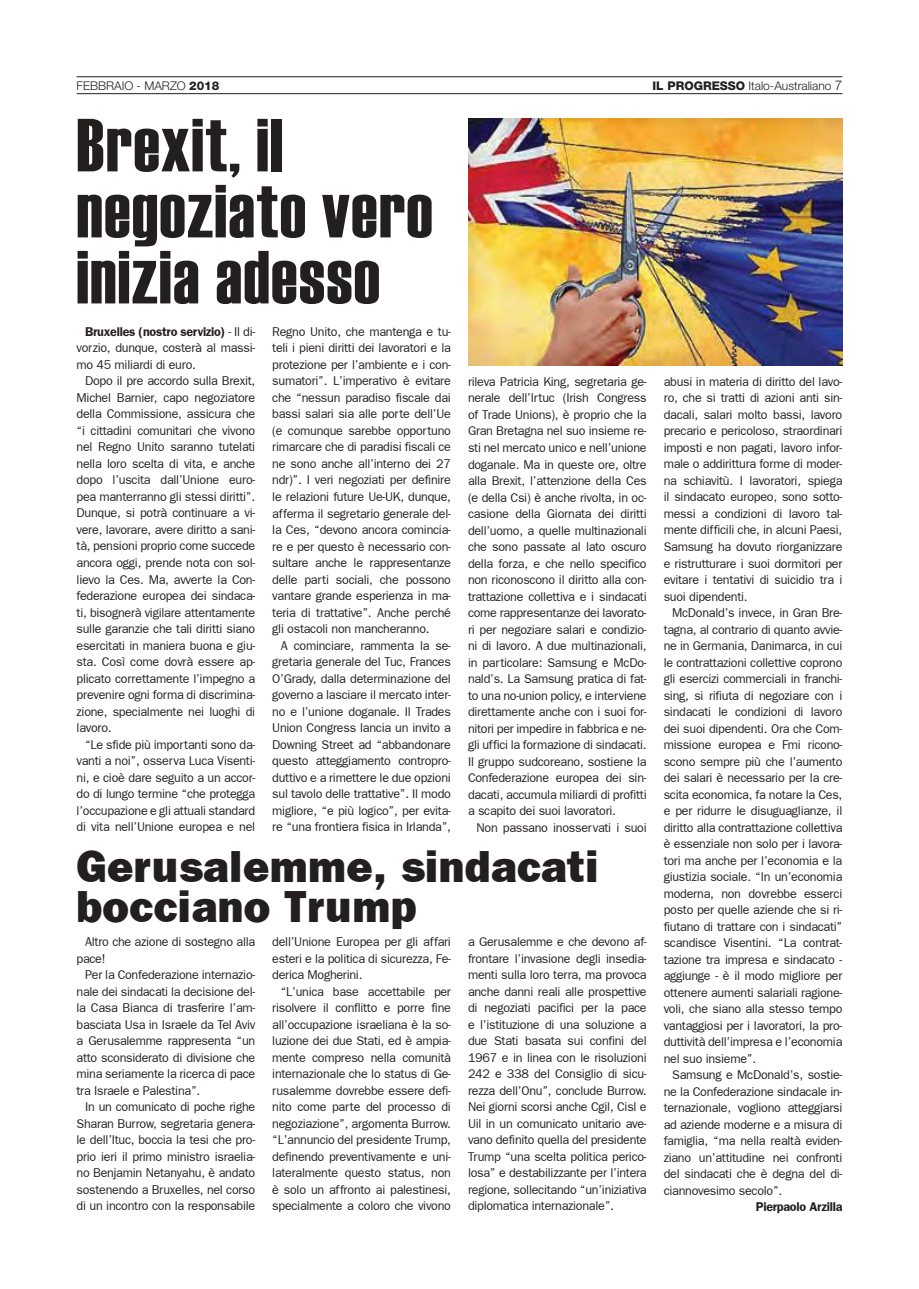
<style>
.page{position:relative;width:919px;height:1289px;background:#fff}
.page>*{position:absolute;margin:0;border:0;box-sizing:border-box;transform-origin:0 0}
.t1{font:75px/66px "Haettenschweiler";letter-spacing:.02em;color:#241f1f}
.t2{font:45px/40.5px "Frankfurt Gothic Heavy Plain";letter-spacing:.01em;color:#241f1f}
.t3{font:12.75px/16.5px "Frankfurt Gothic Plain";letter-spacing:-.02em;color:#241f1f;text-align:justify}
.t4{font:700 12.75px "Frankfurt Gothic";letter-spacing:-.02em;color:#241f1f}
.t5{font:300 12px "Helvetica Neue";color:#241f1f}
.s1{font-weight:800}
.s2{font-size:13.5px}
.s3{font-family:"Frankfurt Gothic Plain";font-weight:400}
</style>
<div class="page">
<hr style="left:77px;top:76px;width:765px;height:1px;background:#241f1f">
<hr style="left:77px;top:93px;width:765px;height:1px;background:#241f1f">
<img style="left:468px;top:119px;width:374px;height:247px">
<p class="t5" style="left:77px;top:78px;width:144px">FEBBRAIO - MARZO <span class="s1">2018</span></p>
<p class="t5" style="left:652px;top:78px;width:191px"><span class="s1">IL PROGRESSO</span> Italo-Australiano <span class="s2">7</span></p>
<h1 class="t1" style="left:77px;top:112px;width:357px">Brexit, il negoziato vero inizia adesso</h1>
<p class="t3" style="left:272px;top:323px;width:180px">Regno Unito, che mantenga e tu&shy;teli i pieni diritti dei lavoratori e la protezione per l’ambiente e i con&shy;sumatori”. L’imperativo è evitare che “nessun paradiso fiscale dai bassi salari sia alle porte dell’Ue (e comunque sarebbe opportuno rimarcare che di paradisi fiscali ce ne sono anche all’interno dei 27 ndr)”. I veri negoziati per definire le relazioni future Ue-UK, dunque, afferma il segretario generale del&shy;la Ces, “devono ancora comincia&shy;re e per questo è necessario con&shy;sultare anche le rappresentanze delle parti sociali, che possono vantare grande esperienza in ma&shy;teria di trattative”. Anche perché gli ostacoli non mancheranno.</p>
<p class="t3" style="left:272px;top:636px;width:180px;text-indent:9px">A cominciare, rammenta la se&shy;gretaria generale del Tuc, Frances O’Grady, dalla determinazione del governo a lasciare il mercato inter&shy;no e l’unione doganale. Il Trades Union Congress lancia un invito a Downing Street ad “abbandonare questo atteggiamento contropro&shy;duttivo e a rimettere le due opzioni sul tavolo delle trattative”. Il modo migliore, “e più logico”, per evita&shy;re “una frontiera fisica in Irlanda”,</p>
<p class="t4" style="left:85px;top:324px;width:172px">Bruxelles (nostro servizio) <span class="s3">- Il di-</span></p>
<p class="t3" style="left:77px;top:339px;width:180px">vorzio, dunque, costerà al massi&shy;mo 45 miliardi di euro.</p>
<p class="t3" style="left:77px;top:372px;width:180px;text-indent:9px">Dopo il pre accordo sulla Brexit, Michel Barnier, capo negoziatore della Commissione, assicura che “i cittadini comunitari che vivono nel Regno Unito saranno tutelati nella loro scelta di vita, e anche dopo l’uscita dall’Unione euro&shy;pea manterranno gli stessi diritti”.<br>Dunque, si potrà continuare a vi&shy;vere, lavorare, avere diritto a sani&shy;tà, pensioni proprio come succede ancora oggi, prende nota con sol&shy;lievo la Ces. Ma, avverte la Con&shy;federazione europea dei sindaca&shy;ti, bisognerà vigilare attentamente sulle garanzie che tali diritti siano esercitati in maniera buona e giu&shy;sta. Così come dovrà essere ap&shy;plicato correttamente l’impegno a prevenire ogni forma di discrimina&shy;zione, specialmente nei luoghi di lavoro.</p>
<p class="t3" style="left:77px;top:735px;width:180px;text-indent:9px">“Le sfide più importanti sono da&shy;vanti a noi”, osserva Luca Visenti&shy;ni, e cioè dare seguito a un accor&shy;do di lungo termine “che protegga l’occupazione e gli attuali standard di vita nell’Unione europea e nel</p>
<p class="t3" style="left:468px;top:373px;width:180px">rileva Patricia King, segretaria ge&shy;nerale dell’Irtuc (Irish Congress of Trade Unions), è proprio che la Gran Bretagna nel suo insieme re&shy;sti nel mercato unico e nell’unione doganale. Ma in queste ore, oltre alla Brexit, l’attenzione della Ces (e della Csi) è anche rivolta, in oc&shy;casione della Giornata dei diritti dell’uomo, a quelle multinazionali che sono passate al lato oscuro della forza, e che nello specifico non riconoscono il diritto alla con&shy;trattazione collettiva e i sindacati come rappresentanze dei lavorato&shy;ri per negoziare salari e condizio&shy;ni di lavoro. A due multinazionali, in particolare: Samsung e McDo&shy;nald’s. La Samsung pratica di fat&shy;to una no-union policy, e interviene direttamente anche con i suoi for&shy;nitori per impedire in fabbrica e ne&shy;gli uffici la formazione di sindacati.<br>Il gruppo sudcoreano, sostiene la Confederazione europea dei sin&shy;dacati, accumula miliardi di profitti a scapito dei suoi lavoratori.</p>
<p class="t3" style="left:476px;top:818px;width:172px">Non passano inosservati i suoi</p>
<h2 class="t2" style="left:77px;top:845px;width:523px">Gerusalemme, sindacati bocciano Trump</h2>
<p class="t3" style="left:272px;top:933px;width:180px">dell’Unione Europea per gli affari esteri e la politica di sicurezza, Fe&shy;derica Mogherini.</p>
<p class="t3" style="left:272px;top:982px;width:180px;text-indent:9px">“L’unica base accettabile per risolvere il conflitto e porre fine all’occupazione israeliana è la so&shy;luzione dei due Stati, ed è ampia&shy;mente compreso nella comunità internazionale che lo status di Ge&shy;rusalemme dovrebbe essere defi&shy;nito come parte del processo di negoziazione”, argomenta Burrow. “L’annuncio del presidente Trump, definendo preventivamente e uni&shy;lateralmente questo status, non è solo un affronto ai palestinesi, specialmente a coloro che vivono</p>
<p class="t3" style="left:468px;top:933px;width:180px">a Gerusalemme e che devono af&shy;frontare l’invasione degli insedia&shy;menti sulla loro terra, ma provoca anche danni reali alle prospettive di negoziati pacifici per la pace e l’istituzione di una soluzione a due Stati basata sui confini del 1967 e in linea con le risoluzioni 242 e 338 del Consiglio di sicu&shy;rezza dell’Onu”, conclude Burrow.<br>Nei giorni scorsi anche Cgil, Cisl e Uil in un comunicato unitario ave&shy;vano definito quella del presidente Trump “una scelta politica perico&shy;losa” e destabilizzante per l’intera regione, sollecitando “un’iniziativa diplomatica internazionale”.</p>
<p class="t3" style="left:77px;top:933px;width:180px;text-indent:9px">Altro che azione di sostegno alla pace!</p>
<p class="t3" style="left:77px;top:966px;width:180px;text-indent:9px">Per la Confederazione internazio&shy;nale dei sindacati la decisione del&shy;la Casa Bianca di trasferire l’am&shy;basciata Usa in Israele da Tel Aviv a Gerusalemme rappresenta “un atto sconsiderato di divisione che mina seriamente la ricerca di pace tra Israele e Palestina”.</p>
<p class="t3" style="left:77px;top:1098px;width:180px;text-indent:9px">In un comunicato di poche righe Sharan Burrow, segretaria genera&shy;le dell’Ituc, boccia la tesi che pro&shy;prio ieri il primo ministro israelia&shy;no Benjamin Netanyahu, è andato sostenendo a Bruxelles, nel corso di un incontro con la responsabile</p>
<p class="t3" style="left:663px;top:373px;width:180px">abusi in materia di diritto del lavo&shy;ro, che si tratti di azioni anti sin&shy;dacali, salari molto bassi, lavoro precario e pericoloso, straordinari imposti e non pagati, lavoro infor&shy;male o addirittura forme di moder&shy;na schiavitù. I lavoratori, spiega il sindacato europeo, sono sotto&shy;messi a condizioni di lavoro tal&shy;mente difficili che, in alcuni Paesi, Samsung ha dovuto riorganizzare e ristrutturare i suoi dormitori per evitare i tentativi di suicidio tra i suoi dipendenti.</p>
<p class="t3" style="left:663px;top:604px;width:180px;text-indent:9px">McDonald’s invece, in Gran Bre&shy;tagna, al contrario di quanto avvie&shy;ne in Germania, Danimarca, in cui le contrattazioni collettive coprono gli esercizi commerciali in franchi&shy;sing, si rifiuta di negoziare con i sindacati le condizioni di lavoro dei suoi dipendenti. Ora che Com&shy;missione europea e Fmi ricono&shy;scono sempre più che l’aumento dei salari è necessario per la cre&shy;scita economica, fa notare la Ces, e per ridurre le disuguaglianze, il diritto alla contrattazione collettiva è essenziale non solo per i lavora&shy;tori ma anche per l’economia e la giustizia sociale. “In un’economia moderna, non dovrebbe esserci posto per quelle aziende che si ri&shy;fiutano di trattare con i sindacati” scandisce Visentini. “La contrat&shy;tazione tra impresa e sindacato - aggiunge - è il modo migliore per ottenere aumenti salariali ragione&shy;voli, che siano alla stesso tempo vantaggiosi per i lavoratori, la pro&shy;duttività dell’impresa e l’economia nel suo insieme”.</p>
<p class="t3" style="left:663px;top:1066px;width:180px;text-indent:9px">Samsung e McDonald’s, sostie&shy;ne la Confederazione sindacale in&shy;ternazionale, vogliono atteggiarsi ad aziende moderne e a misura di famiglia, “ma nella realtà eviden&shy;ziano un’attitudine nei confronti del sindacati che è degna del di&shy;ciannovesimo secolo”.</p>
<p class="t4" style="left:755px;top:1199px;width:88px">Pierpaolo Arzilla</p>
</div>
